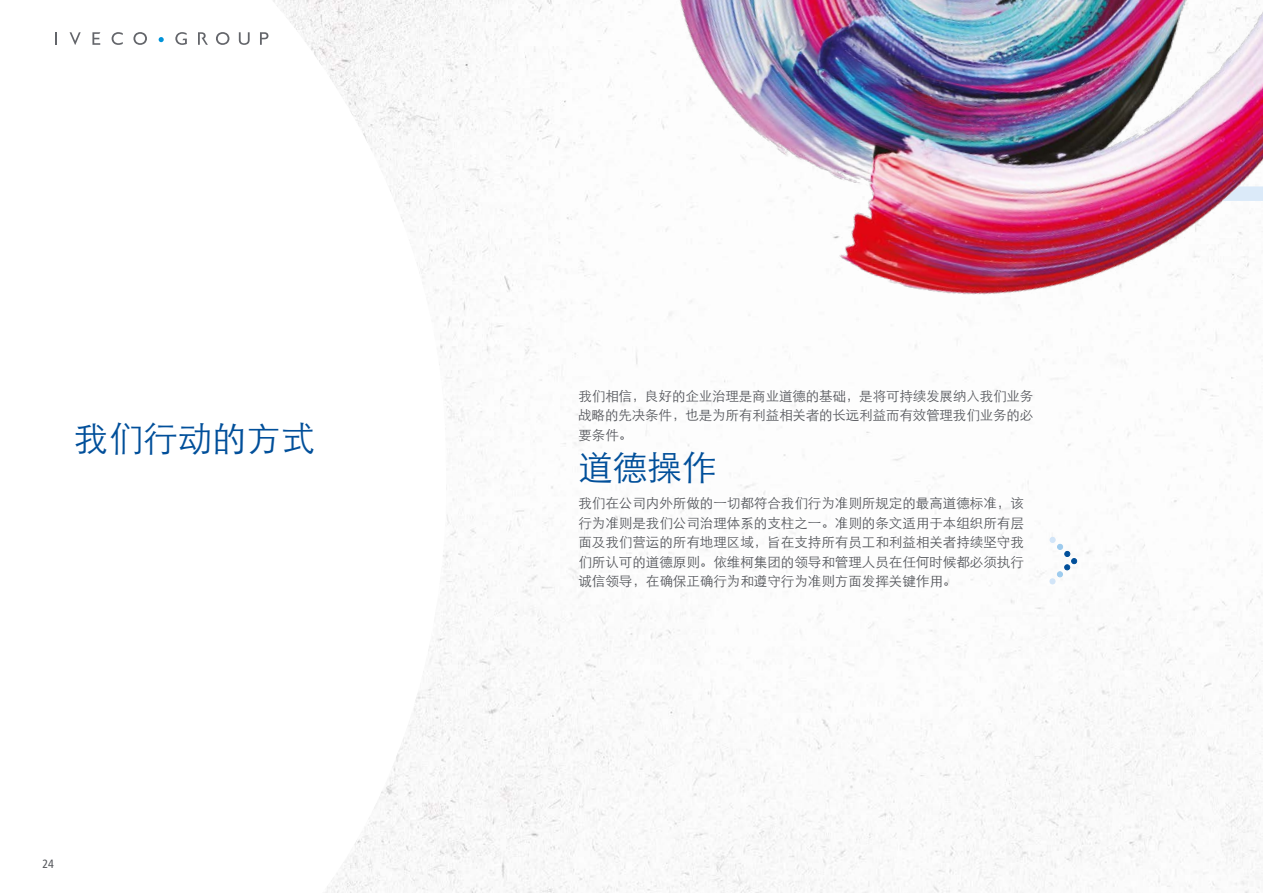
<style>
.page{position:relative;width:1263px;height:893px;background:#fff}
.page>*{position:absolute;margin:0;border:0;box-sizing:border-box;transform-origin:0 0}
.t1{font:300 34.5px "ST Heiti SC";color:#014f9a}
.t2{font:300 13.5px/19.5px "ST Heiti SC";color:#54565b;text-align:justify}
.t3{font:condensed 12px "Frutiger LT Pro";color:#54565b}
</style>
<div class="page">
<img style="left:463px;top:0;width:545px;height:893px">
<svg style="left:69px;top:0;width:394px;height:893px"></svg>
<img style="left:1008px;top:408px;width:255px;height:485px">
<svg style="left:55px;top:32px;width:2px;height:13px"></svg>
<svg style="left:70px;top:32px;width:11px;height:13px"></svg>
<svg style="left:133px;top:32px;width:14px;height:13px"></svg>
<svg style="left:216px;top:32px;width:13px;height:13px"></svg>
<svg style="left:239px;top:32px;width:11px;height:13px"></svg>
<svg style="left:260px;top:32px;width:8px;height:13px"></svg>
<svg style="left:159px;top:37px;width:5px;height:5px"></svg>
<svg style="left:198px;top:32px;width:10px;height:13px"></svg>
<svg style="left:175px;top:32px;width:12px;height:13px"></svg>
<svg style="left:112px;top:32px;width:11px;height:13px"></svg>
<svg style="left:92px;top:32px;width:8px;height:13px"></svg>
<svg style="left:1050px;top:537px;width:27px;height:47px"></svg>
<img style="left:587px;top:0;width:676px;height:408px">
<svg style="left:1222px;top:186px;width:41px;height:15px"></svg>
<p class="t1" style="left:74px;top:408px;width:243px">我们行动的方式</p>
<p class="t3" style="left:43px;top:857px;width:13px">24</p>
<p class="t2" style="left:578px;top:384px;width:456px">我们相信，良好的企业治理是商业道德的基础，是将可持续发展纳入我们业务战略的先决条件，也是为所有利益相关者的长远利益而有效管理我们业务的必要条件。</p>
<p class="t1" style="left:578px;top:438px;width:139px">道德操作</p>
<p class="t2" style="left:578px;top:492px;width:447px">我们在公司内外所做的一切都符合我们行为准则所规定的最高道德标准，该行为准则是我们公司治理体系的支柱之一。准则的条文适用于本组织所有层面及我们营运的所有地理区域，旨在支持所有员工和利益相关者持续坚守我们所认可的道德原则。依维柯集团的领导和管理人员在任何时候都必须执行诚信领导，在确保正确行为和遵守行为准则方面发挥关键作用。</p>
</div>
